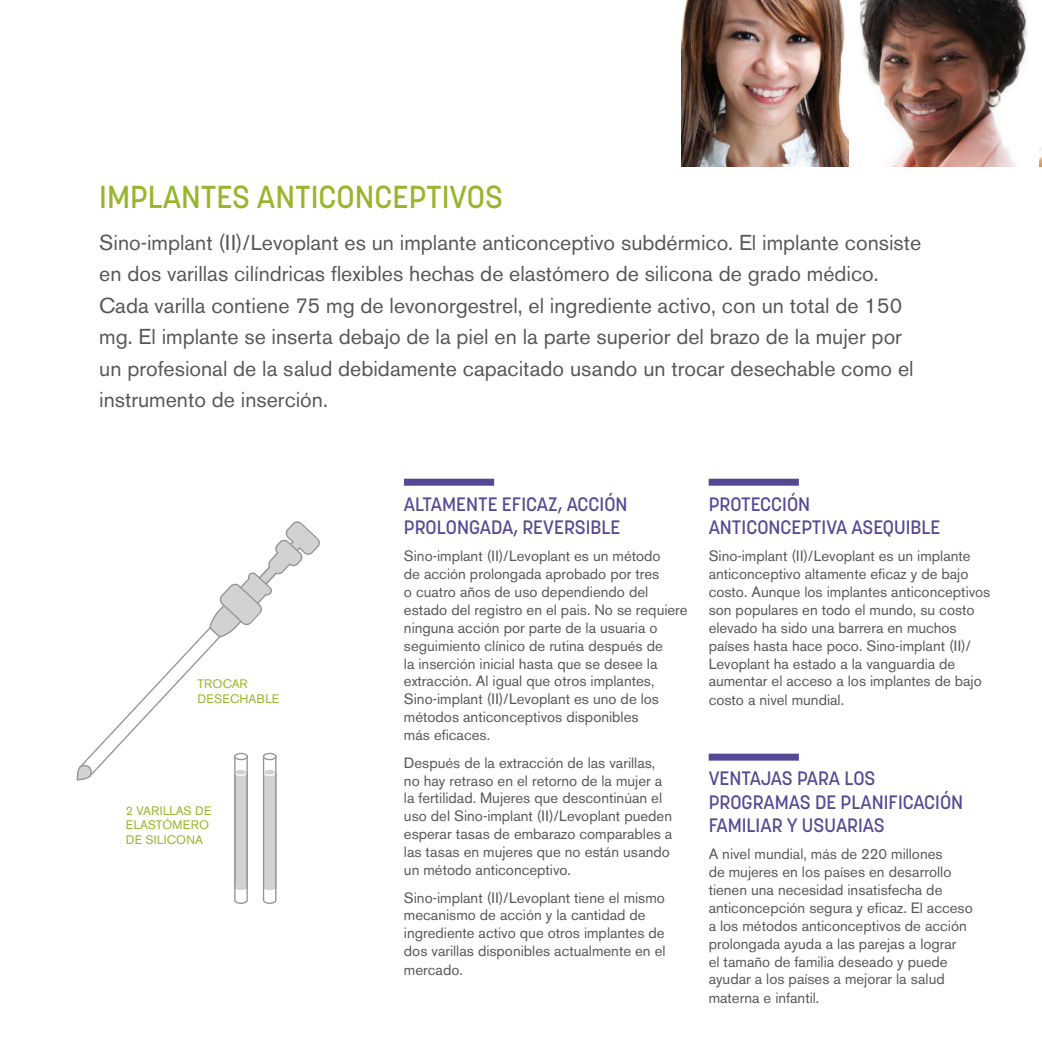
<style>
.page{position:relative;width:1042px;height:1042px;background:#fff}
.page>*{position:absolute;margin:0;border:0;box-sizing:border-box;transform-origin:0 0}
.t1{font:500 31.5px "Korolev";color:#98b62c}
.t2{font:21.35px/31.5px "Akzidenz Grotesk BE";color:#57585a}
.heading{font:500 19.25px/23.1px "Korolev";color:#544994}
.t3{font:14.88px/17.8px "Akzidenz Grotesk BE";color:#57585a}
.t4{font:12.25px/14.7px "Akzidenz Grotesk BE";letter-spacing:.02em;color:#98b62c}
</style>
<div class="page">
<div style="left:404px;top:479px;width:90px;height:7px;background:#544994"></div>
<div style="left:708px;top:479px;width:91px;height:7px;background:#544994"></div>
<div style="left:708px;top:753px;width:91px;height:7px;background:#544994"></div>
<svg style="left:76px;top:521px;width:244px;height:383px"></svg>
<img style="left:1039px;top:146px;width:3px;height:21px">
<img style="left:681px;top:0;width:167px;height:167px">
<img style="left:860px;top:0;width:167px;height:167px">
<p class="t1" style="left:99px;top:177px;width:405px">IMPLANTES ANTICONCEPTIVOS</p>
<p class="t2" style="left:99px;top:227px;width:823px">Sino-implant (II)/Levoplant es un implante anticonceptivo subdérmico. El implante consiste en dos varillas cilíndricas flexibles hechas de elastómero de silicona de grado médico.<br>Cada varilla contiene 75 mg de levonorgestrel, el ingrediente activo, con un total de 150 mg. El implante se inserta debajo de la piel en la parte superior del brazo de la mujer por un profesional de la salud debidamente capacitado usando un trocar desechable como el instrumento de inserción.</p>
<p class="t4" style="left:197px;top:676px;width:83px">TROCAR<br>DESECHABLE</p>
<p class="t4" style="left:126px;top:803px;width:87px">2 VARILLAS DE<br>ELASTÓMERO<br>DE SILICONA</p>
<p class="heading" style="left:404px;top:492px;width:225px">ALTAMENTE EFICAZ, ACCIÓN<br>PROLONGADA, REVERSIBLE</p>
<p class="t3" style="left:404px;top:547px;width:285px">Sino-implant (II)/Levoplant es un método<br>de acción prolongada aprobado por tres<br>o cuatro años de uso dependiendo del estado del registro en el pais. No se requiere ninguna acción por parte de la usuaria o seguimiento clínico de rutina después de<br>la inserción inicial hasta que se desee la extracción. Al igual que otros implantes, Sino-implant (II)/Levoplant es uno de los métodos anticonceptivos disponibles<br>más eficaces.</p>
<p class="t3" style="left:404px;top:753px;width:270px">Después de la extracción de las varillas, no hay retraso en el retorno de la mujer a la fertilidad. Mujeres que descontinúan el uso del Sino-implant (II)/Levoplant pueden esperar tasas de embarazo comparables a las tasas en mujeres que no están usando un método anticonceptivo.</p>
<p class="t3" style="left:404px;top:888px;width:263px">Sino-implant (II)/Levoplant tiene el mismo mecanismo de acción y la cantidad de ingrediente activo que otros implantes de dos varillas disponibles actualmente en el mercado.</p>
<p class="heading" style="left:708px;top:492px;width:233px">PROTECCIÓN<br>ANTICONCEPTIVA ASEQUIBLE</p>
<p class="t3" style="left:708px;top:547px;width:283px">Sino-implant (II)/Levoplant es un implante anticonceptivo altamente eficaz y de bajo costo. Aunque los implantes anticonceptivos son populares en todo el mundo, su costo elevado ha sido una barrera en muchos países hasta hace poco. Sino-implant (II)/ Levoplant ha estado a la vanguardia de aumentar el acceso a los implantes de bajo costo a nivel mundial.</p>
<p class="heading" style="left:708px;top:767px;width:256px">VENTAJAS PARA LOS<br>PROGRAMAS DE PLANIFICACIÓN<br>FAMILIAR Y USUARIAS</p>
<p class="t3" style="left:708px;top:845px;width:266px">A nivel mundial, más de 220 millones<br>de mujeres en los países en desarrollo tienen una necesidad insatisfecha de anticoncepción segura y eficaz. El acceso a los métodos anticonceptivos de acción prolongada ayuda a las parejas a lograr<br>el tamaño de familia deseado y puede ayudar a los países a mejorar la salud materna e infantil.</p>
</div>
